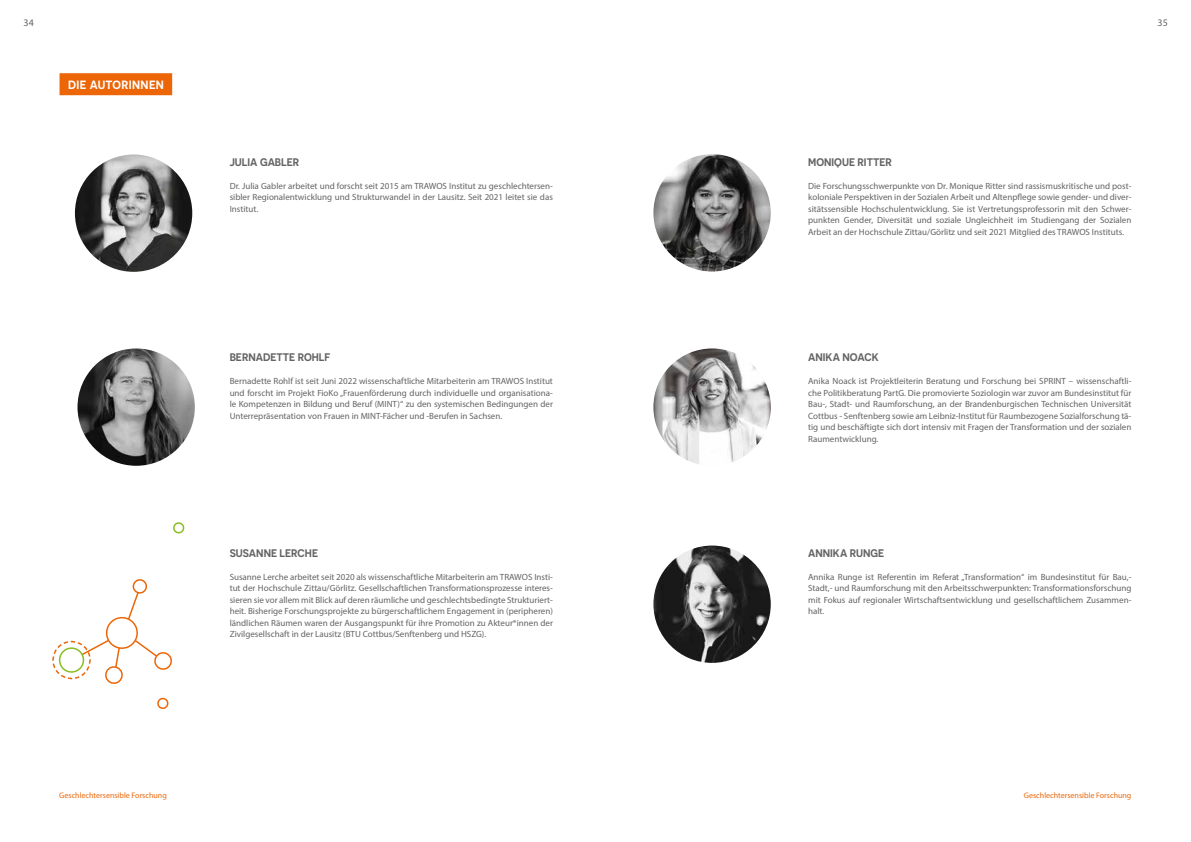
<style>
.page{position:relative;width:1191px;height:842px;background:#fff}
.page>*{position:absolute;margin:0;border:0;box-sizing:border-box;transform-origin:0 0}
.t1{font:600 12px "Novecentosans";letter-spacing:.03em;color:#fff}
.t2{font:600 11px "Novecentosans";color:#646363}
.t3{font:10px "Myriad Pro";color:#646363}
.t4{font:9px/11.5px "Myriad Pro";color:#646363;text-align:justify}
.t5{font:8px "Myriad Pro";color:#ec6608}
</style>
<div class="page">
<img style="left:75px;top:154px;width:117px;height:118px;border-radius:59px">
<div style="left:60px;top:73px;width:112px;height:22px;background:#ec6608"></div>
<img style="left:77px;top:348px;width:118px;height:118px;border-radius:59px">
<img style="left:653px;top:154px;width:117px;height:118px;border-radius:59px">
<img style="left:653px;top:348px;width:117px;height:118px;border-radius:59px">
<img style="left:653px;top:545px;width:117px;height:118px;border-radius:59px">
<svg style="left:52px;top:579px;width:120px;height:105px"></svg>
<svg style="left:157px;top:698px;width:12px;height:11px"></svg>
<svg style="left:173px;top:522px;width:11px;height:12px"></svg>
<p class="t3" style="left:24px;top:17px;width:12px">34</p>
<p class="t3" style="left:1157px;top:17px;width:12px">35</p>
<h1 class="t1" style="left:68px;top:77px;width:97px">DIE AUTORINNEN</h1>
<p class="t2" style="left:230px;top:155px;width:71px">JULIA GABLER</p>
<p class="t4" style="left:230px;top:180px;width:325px">Dr. Julia Gabler arbeitet und forscht seit 2015 am TRAWOS Institut zu geschlechtersen&shy;sibler Regionalentwicklung und Strukturwandel in der Lausitz. Seit 2021 leitet sie das Institut.</p>
<p class="t2" style="left:230px;top:351px;width:102px">BERNADETTE ROHLF</p>
<p class="t4" style="left:230px;top:375px;width:325px">Bernadette Rohlf ist seit Juni 2022 wissenschaftliche Mitarbeiterin am TRAWOS Institut und forscht im Projekt FioKo „Frauenförderung durch individuelle und organisationa&shy;le Kompetenzen in Bildung und Beruf (MINT)“ zu den systemischen Bedingungen der Unterrepräsentation von Frauen in MINT-Fächer und -Berufen in Sachsen.</p>
<p class="t2" style="left:230px;top:546px;width:90px">SUSANNE LERCHE</p>
<p class="t4" style="left:230px;top:571px;width:325px">Susanne Lerche arbeitet seit 2020 als wissenschaftliche Mitarbeiterin am TRAWOS Insti&shy;tut der Hochschule Zittau/Görlitz. Gesellschaftlichen Transformationsprozesse interes&shy;sieren sie vor allem mit Blick auf deren räumliche und geschlechtsbedingte Strukturiert&shy;heit. Bisherige Forschungsprojekte zu bürgerschaftlichem Engagement in (peripheren) ländlichen Räumen waren der Ausgangspunkt für ihre Promotion zu Akteur*innen der Zivilgesellschaft in der Lausitz (BTU Cottbus/Senftenberg und HSZG).</p>
<p class="t2" style="left:808px;top:155px;width:85px">MONIQUE RITTER</p>
<p class="t4" style="left:808px;top:180px;width:325px">Die Forschungsschwerpunkte von Dr. Monique Ritter sind rassismuskritische und post&shy;koloniale Perspektiven in der Sozialen Arbeit und Altenpflege sowie gender- und diver&shy;sitätssensible Hochschulentwicklung. Sie ist Vertretungsprofessorin mit den Schwer&shy;punkten Gender, Diversität und soziale Ungleichheit im Studiengang der Sozialen Arbeit an der Hochschule Zittau/Görlitz und seit 2021 Mitglied des TRAWOS Instituts.</p>
<p class="t2" style="left:808px;top:351px;width:72px">ANIKA NOACK</p>
<p class="t4" style="left:808px;top:375px;width:325px">Anika Noack ist Projektleiterin Beratung und Forschung bei SPRINT – wissenschaftli&shy;che Politikberatung PartG. Die promovierte Soziologin war zuvor am Bundesinstitut für Bau-, Stadt- und Raumforschung, an der Brandenburgischen Technischen Universität Cottbus - Senftenberg sowie am Leibniz-Institut für Raumbezogene Sozialforschung tä&shy;tig und beschäftigte sich dort intensiv mit Fragen der Transformation und der sozialen Raumentwicklung.</p>
<p class="t2" style="left:808px;top:546px;width:77px">ANNIKA RUNGE</p>
<p class="t4" style="left:808px;top:571px;width:325px">Annika Runge ist Referentin im Referat „Transformation“ im Bundesinstitut für Bau,- Stadt,- und Raumforschung mit den Arbeitsschwerpunkten: Transformationsforschung mit Fokus auf regionaler Wirtschaftsentwicklung und gesellschaftlichem Zusammen&shy;halt.</p>
<p class="t5" style="left:59px;top:791px;width:109px">Geschlechtersensible Forschung</p>
<p class="t5" style="left:1024px;top:791px;width:109px">Geschlechtersensible Forschung</p>
</div>
